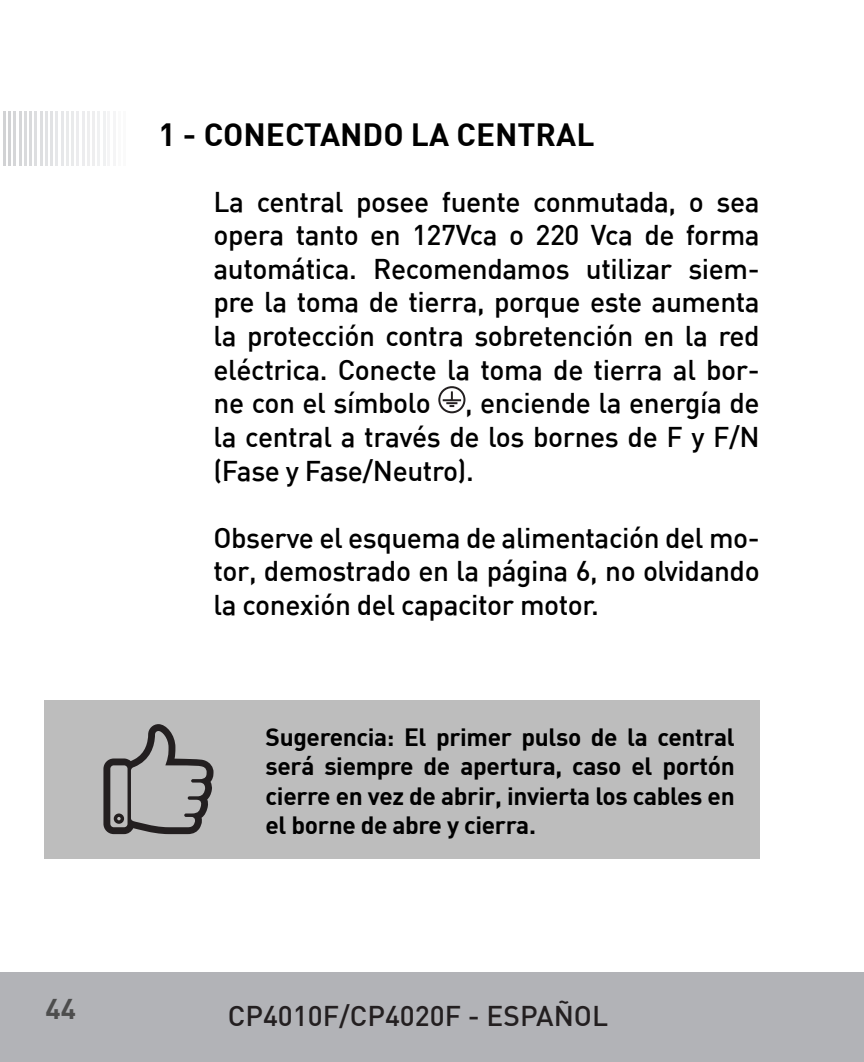
<style>
.page{position:relative;width:864px;height:1062px;background:#fff}
.page>*{position:absolute;margin:0;border:0;box-sizing:border-box;transform-origin:0 0}
.t1{font:700 31.5px "DIN";color:#000}
.t2{font:500 28px/33.6px "DIN";letter-spacing:-.015em;color:#000;text-align:justify}
.t3{font:500 28px "DIN";color:#231f20}
.t4{font:700 28px "DIN";color:#4d4d4d}
.t5{font:700 24.5px/29.4px "DIN";letter-spacing:-.015em;color:#000;text-align:justify}
</style>
<div class="page">
<div style="left:0;top:972px;width:863px;height:90px;background:#b2b3b7"></div>
<svg style="left:438px;top:386px;width:28px;height:28px"></svg>
<div style="left:45px;top:699px;width:714px;height:159px;background:#bdbdbd"></div>
<svg style="left:103px;top:724px;width:110px;height:110px"></svg>
<hr style="left:103px;top:112px;width:2px;height:54px;background:#f0f1f2">
<hr style="left:98px;top:112px;width:2px;height:54px;background:#f0f1f2">
<hr style="left:123px;top:112px;width:3px;height:54px;background:#fafafa">
<hr style="left:118px;top:112px;width:2px;height:54px;background:#fafafa">
<hr style="left:113px;top:112px;width:2px;height:54px;background:#f5f5f6">
<hr style="left:108px;top:112px;width:2px;height:54px;background:#f5f5f6">
<hr style="left:92px;top:112px;width:3px;height:54px;background:#eeeeef">
<hr style="left:87px;top:112px;width:3px;height:54px;background:#eeeeef">
<hr style="left:82px;top:112px;width:2px;height:54px;background:#ececee">
<hr style="left:77px;top:112px;width:2px;height:54px;background:#ececee">
<hr style="left:71px;top:112px;width:3px;height:54px;background:#e9eaeb">
<hr style="left:66px;top:112px;width:3px;height:54px;background:#e9eaeb">
<hr style="left:61px;top:112px;width:2px;height:54px;background:#e6e7e9">
<hr style="left:55px;top:112px;width:3px;height:54px;background:#e6e7e9">
<hr style="left:50px;top:112px;width:3px;height:54px;background:#e1e2e4">
<hr style="left:45px;top:112px;width:3px;height:54px;background:#e1e2e4">
<hr style="left:40px;top:112px;width:2px;height:54px;background:#dddee0">
<hr style="left:34px;top:112px;width:3px;height:54px;background:#dddee0">
<hr style="left:29px;top:112px;width:3px;height:54px;background:#d9dadc">
<hr style="left:24px;top:112px;width:3px;height:54px;background:#d9dadc">
<hr style="left:19px;top:112px;width:2px;height:54px;background:#d5d6d8">
<hr style="left:13px;top:112px;width:3px;height:54px;background:#d5d6d8">
<hr style="left:8px;top:112px;width:3px;height:54px;background:#d1d2d4">
<hr style="left:3px;top:112px;width:3px;height:54px;background:#d1d2d4">
<p class="t1" style="left:158px;top:114px;width:437px">1 - CONECTANDO LA CENTRAL</p>
<p class="t2" style="left:213px;top:184px;width:547px">La central posee fuente conmutada, o sea opera tanto en 127Vca o 220 Vca de forma automática. Recomendamos utilizar siem&shy;pre la toma de tierra, porque este aumenta la protección contra sobretención en la red eléctrica. Conecte la toma de tierra al bor&shy;ne con el símbolo , enciende la energía de la central a través de los bornes de F y F/N (Fase y Fase/Neutro).</p>
<p class="t2" style="left:213px;top:520px;width:547px">Observe el esquema de alimentación del mo&shy;tor, demostrado en la página 6, no olvidando la conexión del capacitor motor.</p>
<p class="t5" style="left:265px;top:721px;width:470px">Sugerencia: El primer pulso de la central será siempre de apertura, caso el portón cierre en vez de abrir, invierta los cables en el borne de abre y cierra.</p>
<p class="t4" style="left:46px;top:991px;width:32px">44</p>
<p class="t3" style="left:228px;top:998px;width:382px">CP4010F/CP4020F - ESPAÑOL</p>
</div>
